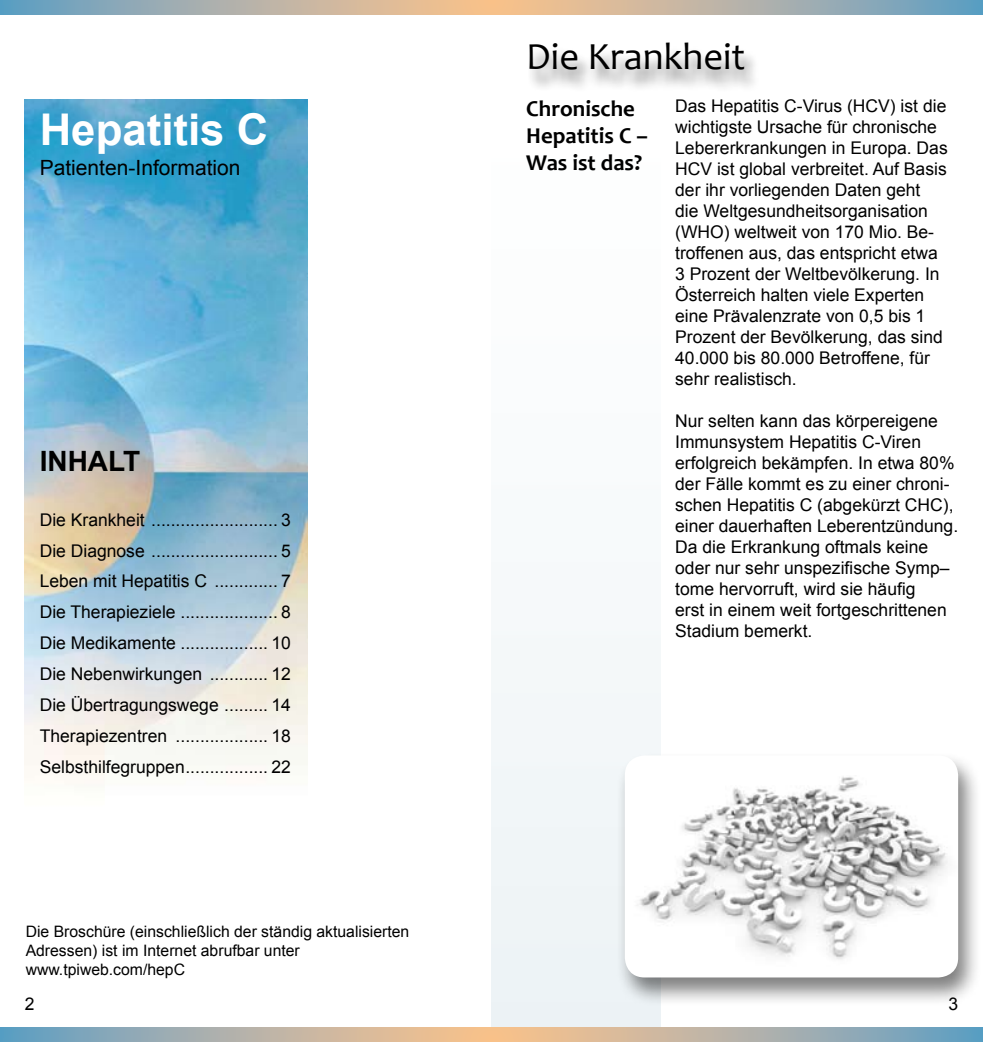
<style>
.page{position:relative;width:983px;height:1042px;background:#fff}
.page>*{position:absolute;margin:0;border:0;box-sizing:border-box;transform-origin:0 0}
.t1{font:700 43.75px "Arial";color:#fff}
.t2{font:38.5px "Candara";color:#000}
.t3{font:700 28px "Arial";color:#000}
.t4{font:700 22.75px/27.3px "Candara";color:#000}
.t5{font:21px "Arial";color:#000}
.t6{font:17.5px/21px "Arial";color:#000}
.t7{font:15.75px/18.9px "Arial";color:#000}
</style>
<div class="page">
<div style="left:491px;top:99px;width:169px;height:928px;background:#f7fafb"></div>
<img style="left:25px;top:99px;width:283px;height:677px">
<div style="left:525px;top:45px;width:457px;height:76px;background:#000;opacity:.5"></div>
<div style="left:614px;top:751px;width:368px;height:264px;background:#000;opacity:.5"></div>
<img style="left:624px;top:755px;width:333px;height:222px">
<svg style="left:0;top:0;width:491px;height:15px;background:#b1b1a8"></svg>
<svg style="left:0;top:1027px;width:491px;height:15px;background:#b1b1a8"></svg>
<svg style="left:491px;top:0;width:491px;height:15px;background:#b2b1a8"></svg>
<svg style="left:491px;top:1027px;width:491px;height:15px;background:#b2b1a8"></svg>
<h1 class="t1" style="left:40px;top:101px;width:230px">Hepatitis C</h1>
<p class="t5" style="left:40px;top:154px;width:202px">Patienten-Information</p>
<h3 class="t3" style="left:40px;top:443px;width:102px">INHALT</h3>
<p class="t6" style="left:40px;top:504px;width:253px;line-height:31px;text-align:justify">Die Krankheit .......................... 3<br>Die Diagnose .......................... 5<br>Leben mit Hepatitis C ............. 7<br>Die Therapieziele .................... 8<br>Die Medikamente .................. 10<br>Die Nebenwirkungen ............ 12<br>Die Übertragungswege ......... 14<br>Therapiezentren ................... 18<br>Selbsthilfegruppen................. 22</p>
<p class="t7" style="left:26px;top:922px;width:385px">Die Broschüre (einschließlich der ständig aktualisierten<br>Adressen) ist im Internet abrufbar unter www.tpiweb.com/hepC</p>
<h2 class="t2" style="left:526px;top:34px;width:221px">Die Krankheit</h2>
<h3 class="t4" style="left:526px;top:95px;width:123px">Chronische<br>Hepatitis C –<br>Was ist das?</h3>
<p class="t6" style="left:675px;top:95px;width:274px">Das Hepatitis C-Virus (HCV) ist die wichtigste Ursache für chronische Lebererkrankungen in Europa. Das HCV ist global verbreitet. Auf Basis der ihr vorliegenden Daten geht die Weltgesundheitsorganisation (WHO) weltweit von 170 Mio. Be&shy;troffenen aus, das entspricht etwa 3 Prozent der Weltbevölkerung. In Österreich halten viele Experten eine Prävalenzrate von 0,5 bis 1<br>Prozent der Bevölkerung, das sind 40.000 bis 80.000 Betroffene, für sehr realistisch.</p>
<p class="t6" style="left:675px;top:410px;width:284px">Nur selten kann das körpereigene<br>Immunsystem Hepatitis C-Viren erfolgreich bekämpfen. In etwa 80% der Fälle kommt es zu einer chroni&shy;schen Hepatitis C (abgekürzt CHC), einer dauerhaften Leberentzündung.<br>Da die Erkrankung oftmals keine oder nur sehr unspezifische Symp– tome hervorruft, wird sie häufig<br>erst in einem weit fortgeschrittenen<br>Stadium bemerkt.</p>
<p class="t6" style="left:25px;top:993px;width:11px">2</p>
<p class="t6" style="left:948px;top:993px;width:11px">3</p>
</div>
